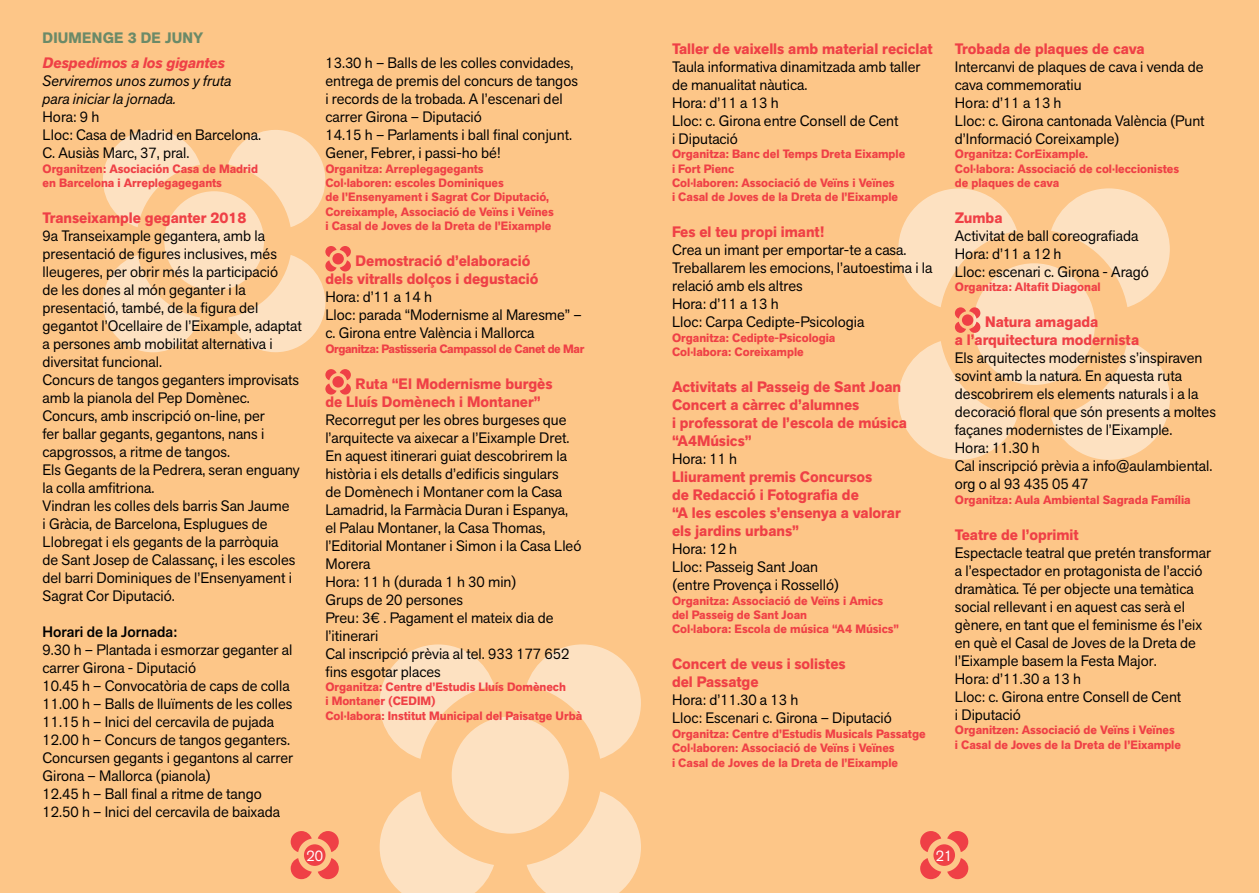
<style>
.page{position:relative;width:1259px;height:893px;background:#fdc688}
.page>*{position:absolute;margin:0;border:0;box-sizing:border-box;transform-origin:0 0}
.t1{font:15px/18px "Akzid Grtsk Next";color:#000}
.t2{font:700 15px/18px "Akzid Grtsk Next";color:#ef4046}
.t3{font:italic 15px/18px "Akzid Grtsk Next";color:#000}
.t4{font:italic 700 15px "Akzid Grtsk Next";color:#ef4046}
.t5{font:500 15px "Akzid Grtsk Next";color:#000}
.t6{font:700 15px "Akzid Grtsk Next";letter-spacing:.075em;color:#6b8a68}
.t7{font:15px "Akzid Grtsk Next";color:#fff}
.t8{font:700 12px/14.4px "Akzid Grtsk Next";color:#ef4046}
.t9{font:700 12px "Akzid Grtsk Next";letter-spacing:-.03em;color:#ef4046}
</style>
<div class="page">
<div style="left:304px;top:844px;width:21px;height:22px;background:#ef4046;border-radius:50%"></div>
<svg style="left:291px;top:831px;width:21px;height:21px"></svg>
<svg style="left:291px;top:858px;width:21px;height:21px"></svg>
<svg style="left:318px;top:858px;width:21px;height:21px"></svg>
<svg style="left:318px;top:831px;width:21px;height:21px"></svg>
<div style="left:933px;top:844px;width:22px;height:22px;background:#ef4046;border-radius:50%"></div>
<svg style="left:920px;top:831px;width:21px;height:21px"></svg>
<svg style="left:920px;top:858px;width:21px;height:21px"></svg>
<svg style="left:947px;top:858px;width:21px;height:21px"></svg>
<svg style="left:947px;top:831px;width:21px;height:21px"></svg>
<div style="left:452px;top:716px;width:117px;height:118px;background:#fde1c1;border-radius:50%"></div>
<svg style="left:379px;top:644px;width:115px;height:115px"></svg>
<svg style="left:380px;top:791px;width:114px;height:102px"></svg>
<svg style="left:526px;top:791px;width:115px;height:102px"></svg>
<svg style="left:526px;top:644px;width:115px;height:115px"></svg>
<div style="left:973px;top:263px;width:122px;height:122px;background:#fde1c1;border-radius:50%"></div>
<svg style="left:898px;top:341px;width:119px;height:119px"></svg>
<svg style="left:1051px;top:341px;width:118px;height:119px"></svg>
<svg style="left:1051px;top:188px;width:118px;height:119px"></svg>
<div style="left:164px;top:191px;width:100px;height:100px;background:#fde1c1;border-radius:50%"></div>
<svg style="left:103px;top:130px;width:97px;height:97px"></svg>
<svg style="left:103px;top:255px;width:97px;height:97px"></svg>
<svg style="left:228px;top:130px;width:97px;height:97px"></svg>
<svg style="left:228px;top:246px;width:123px;height:106px"></svg>
<svg style="left:325px;top:369px;width:26px;height:26px"></svg>
<svg style="left:898px;top:188px;width:119px;height:145px"></svg>
<p class="t6" style="left:43px;top:28px;width:134px">diumenge 3 de juny</p>
<p class="t4" style="left:43px;top:53px;width:184px">Despedimos a los gigantes</p>
<p class="t3" style="left:43px;top:72px;width:190px">Serviremos unos zumos y fruta para iniciar la jornada.</p>
<p class="t1" style="left:43px;top:108px;width:220px">Hora: 9 h<br>Lloc: Casa de Madrid en Barcelona.<br>C. Ausiàs Marc, 37, pral.</p>
<p class="t8" style="left:43px;top:161px;width:217px">Organitzen: Asociación Casa de Madrid en Barcelona i Arreplegagegants</p>
<p class="t2" style="left:43px;top:209px;width:205px">Transeixample geganter 2018</p>
<p class="t1" style="left:43px;top:227px;width:261px">9a Transeixample gegantera, amb la presentació de figures inclusives, més lleugeres, per obrir més la participació<br>de les dones al món geganter i la presentació, també, de la figura del gegantot l’Ocellaire de l’Eixample, adaptat a persones amb mobilitat alternativa i diversitat funcional.<br>Concurs de tangos geganters improvisats amb la pianola del Pep Domènec.<br>Concurs, amb inscripció on-line, per<br>fer ballar gegants, gegantons, nans i capgrossos, a ritme de tangos.<br>Els Gegants de la Pedrera, seran enguany la colla amfitriona.<br>Vindran les colles dels barris San Jaume<br>i Gràcia, de Barcelona, Esplugues de Llobregat i els gegants de la parròquia<br>de Sant Josep de Calassanç, i les escoles del barri Dominiques de l’Ensenyament i Sagrat Cor Diputació.</p>
<p class="t5" style="left:43px;top:622px;width:136px">Horari de la Jornada:</p>
<p class="t1" style="left:43px;top:641px;width:252px">9.30 h – Plantada i esmorzar geganter al carrer Girona - Diputació<br>10.45 h – Convocatòria de caps de colla 11.00 h – Balls de lluïments de les colles 11.15 h – Inici del cercavila de pujada 12.00 h – Concurs de tangos geganters.<br>Concursen gegants i gegantons al carrer Girona – Mallorca (pianola)<br>12.45 h – Ball final a ritme de tango 12.50 h – Inici del cercavila de baixada</p>
<p class="t1" style="left:325px;top:54px;width:254px">13.30 h – Balls de les colles convidades, entrega de premis del concurs de tangos i records de la trobada. A l’escenari del carrer Girona – Diputació<br>14.15 h – Parlaments i ball final conjunt.<br>Gener, Febrer, i passi-ho bé!</p>
<p class="t8" style="left:325px;top:161px;width:230px">Organitza: Arreplegagegants<br>Col·laboren: escoles Dominiques<br>de l’Ensenyament i Sagrat Cor Diputació, Coreixample, Associació de Veïns i Veïnes i Casal de Joves de la Dreta de l’Eixample</p>
<p class="t2" style="left:325px;top:252px;width:215px;text-indent:30px">Demostració d’elaboració dels vitralls dolços i degustació</p>
<p class="t1" style="left:325px;top:288px;width:258px">Hora: d’11 a 14 h<br>Lloc: parada “Modernisme al Maresme” – c. Girona entre València i Mallorca</p>
<p class="t9" style="left:325px;top:341px;width:260px">Organitza: Pastisseria Campassol de Canet de Mar</p>
<p class="t2" style="left:325px;top:375px;width:229px;text-indent:30px">Ruta “El Modernisme burgès de Lluís Domènech i Montaner”</p>
<p class="t1" style="left:325px;top:410px;width:257px">Recorregut per les obres burgeses que l’arquitecte va aixecar a l’Eixample Dret.<br>En aquest itinerari guiat descobrirem la història i els detalls d’edificis singulars<br>de Domènech i Montaner com la Casa<br>Lamadrid, la Farmàcia Duran i Espanya, el Palau Montaner, la Casa Thomas, l’Editorial Montaner i Simon i la Casa Lleó<br>Morera<br>Hora: 11 h (durada 1 h 30 min)<br>Grups de 20 persones<br>Preu: 3€ . Pagament el mateix dia de l’itinerari<br>Cal inscripció prèvia al tel. 933 177 652 fins esgotar places</p>
<p class="t8" style="left:325px;top:680px;width:258px">Organitza: Centre d’Estudis Lluís Domènech<br>i Montaner (CEDIM)<br>Col·labora: Institut Municipal del Paisatge Urbà</p>
<p class="t2" style="left:672px;top:40px;width:262px">Taller de vaixells amb material reciclat</p>
<p class="t1" style="left:672px;top:57px;width:250px">Taula informativa dinamitzada amb taller de manualitat nàutica.<br>Hora: d’11 a 13 h<br>Lloc: c. Girona entre Consell de Cent<br>i Diputació</p>
<p class="t8" style="left:672px;top:147px;width:235px">Organitza: Banc del Temps Dreta Eixample i Fort Pienc<br>Col·laboren: Associació de Veïns i Veïnes<br>i Casal de Joves de la Dreta de l’Eixample</p>
<p class="t2" style="left:672px;top:223px;width:154px">Fes el teu propi imant!</p>
<p class="t1" style="left:672px;top:241px;width:262px">Crea un imant per emportar-te a casa.<br>Treballarem les emocions, l’autoestima i la relació amb els altres<br>Hora: d’11 a 13 h<br>Lloc: Carpa Cedipte-Psicologia</p>
<p class="t8" style="left:672px;top:331px;width:165px">Organitza: Cedipte-Psicologia<br>Col·labora: Coreixample</p>
<p class="t2" style="left:672px;top:378px;width:236px">Activitats al Passeig de Sant Joan<br>Concert a càrrec d’alumnes<br>i professorat de l’escola de música “A4Músics”</p>
<p class="t1" style="left:672px;top:450px;width:67px">Hora: 11 h</p>
<p class="t2" style="left:672px;top:468px;width:230px">Lliurament premis Concursos<br>de Redacció i Fotografia de<br>“A les escoles s’ensenya a valorar els jardins urbans”</p>
<p class="t1" style="left:672px;top:540px;width:169px">Hora: 12 h<br>Lloc: Passeig Sant Joan (entre Provença i Rosselló)</p>
<p class="t8" style="left:672px;top:593px;width:228px">Organitza: Associació de Veïns i Amics del Passeig de Sant Joan<br>Col·labora: Escola de música “A4 Músics”</p>
<p class="t2" style="left:672px;top:655px;width:175px">Concert de veus i solistes del Passatge</p>
<p class="t1" style="left:672px;top:691px;width:221px">Hora: d’11.30 a 13 h<br>Lloc: Escenari c. Girona – Diputació</p>
<p class="t8" style="left:672px;top:727px;width:255px">Organitza: Centre d’Estudis Musicals Passatge<br>Col·laboren: Associació de Veïns i Veïnes<br>i Casal de Joves de la Dreta de l’Eixample</p>
<p class="t2" style="left:955px;top:40px;width:191px">Trobada de plaques de cava</p>
<p class="t1" style="left:955px;top:57px;width:251px">Intercanvi de plaques de cava i venda de cava commemoratiu<br>Hora: d’11 a 13 h<br>Lloc: c. Girona cantonada València (Punt d’Informació Coreixample)</p>
<p class="t8" style="left:955px;top:147px;width:226px">Organitza: CorEixample.<br>Col·labora: Associació de col·leccionistes de plaques de cava</p>
<p class="t2" style="left:955px;top:209px;width:49px">Zumba</p>
<p class="t1" style="left:955px;top:227px;width:195px">Activitat de ball coreografiada<br>Hora: d’11 a 12 h<br>Lloc: escenari c. Girona - Aragó</p>
<p class="t8" style="left:955px;top:280px;width:147px">Organitza: Altafit Diagonal</p>
<p class="t2" style="left:955px;top:313px;width:186px;text-indent:30px">Natura amagada<br>a l’arquitectura modernista</p>
<p class="t1" style="left:955px;top:349px;width:262px">Els arquitectes modernistes s’inspiraven sovint amb la natura. En aquesta ruta descobrirem els elements naturals i a la decoració floral que són presents a moltes façanes modernistes de l’Eixample.<br>Hora: 11.30 h<br>Cal inscripció prèvia a info@aulambiental. org o al 93 435 05 47</p>
<p class="t8" style="left:955px;top:493px;width:237px">Organitza: Aula Ambiental Sagrada Família</p>
<p class="t2" style="left:955px;top:526px;width:125px">Teatre de l’oprimit</p>
<p class="t1" style="left:955px;top:543px;width:258px">Espectacle teatral que pretén transformar a l’espectador en protagonista de l’acció dramàtica. Té per objecte una temàtica social rellevant i en aquest cas serà el gènere, en tant que el feminisme és l’eix en què el Casal de Joves de la Dreta de l’Eixample basem la Festa Major.<br>Hora: d’11.30 a 13 h<br>Lloc: c. Girona entre Consell de Cent<br>i Diputació</p>
<p class="t8" style="left:955px;top:723px;width:227px">Organitzen: Associació de Veïns i Veïnes<br>i Casal de Joves de la Dreta de l’Eixample</p>
<p class="t7" style="left:306px;top:846px;width:18px">20</p>
<p class="t7" style="left:936px;top:846px;width:18px">21</p>
</div>
